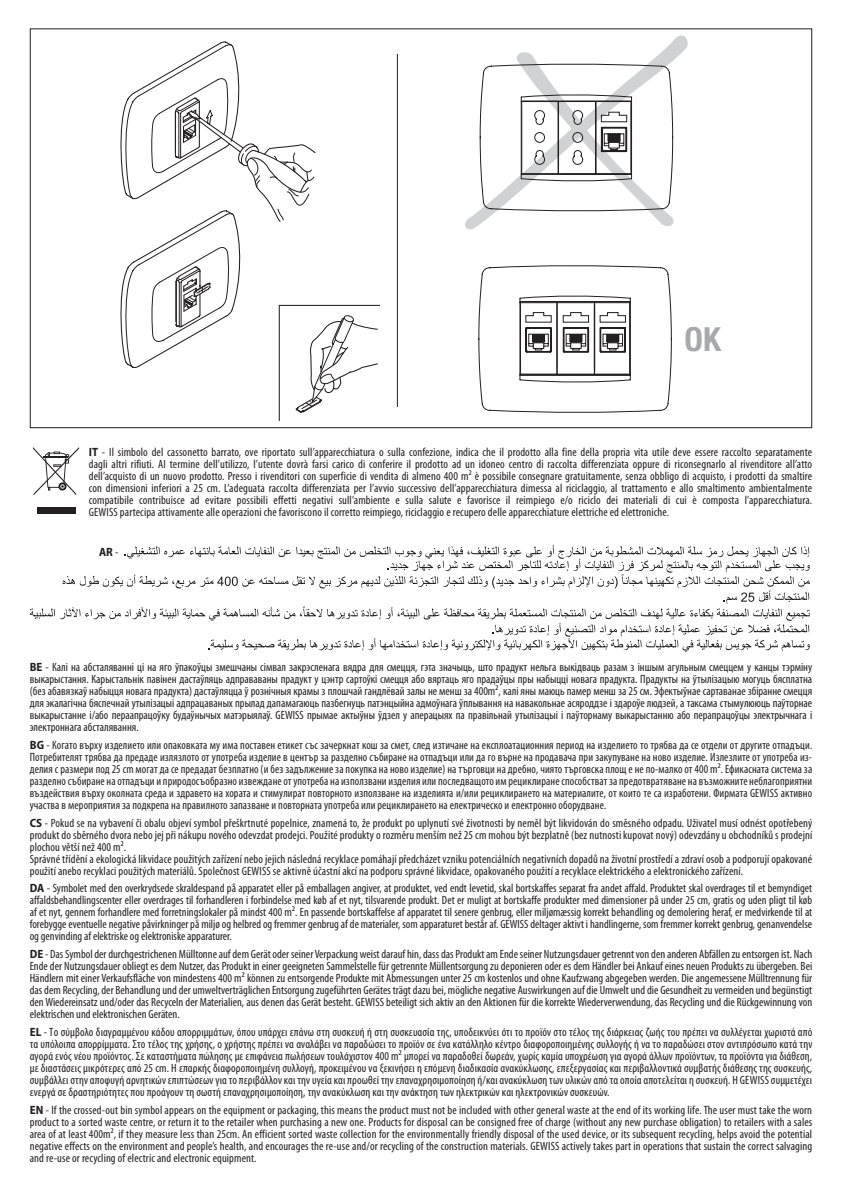
<style>
.page{position:relative;width:842px;height:1191px;background:#fff}
.page>*{position:absolute;margin:0;border:0;box-sizing:border-box;transform-origin:0 0}
.t1{font:700 condensed 33.2px "Helvetica Neue";color:#a8a9ad}
.Testo{font:condensed 12px/12px "Myriad Pro";letter-spacing:.01em;color:#231f20;text-align:justify}
.Testo-2{font:700 semi-condensed 12px "Myriad Pro";color:#231f20}
.s1{font-weight:700;font-stretch:semi-condensed}
.s2{font-weight:400;font-stretch:condensed}
</style>
<div class="page">
<svg style="left:465px;top:35px;width:223px;height:195px"></svg>
<svg style="left:479px;top:63px;width:195px;height:148px"></svg>
<svg style="left:478px;top:110px;width:194px;height:303px"></svg>
<svg style="left:519px;top:300px;width:113px;height:76px"></svg>
<hr style="left:397px;top:54px;width:1px;height:353px;background:#231f20">
<div style="left:37px;top:507px;width:39px;height:7px;background:#231f20"></div>
<svg style="left:33px;top:447px;width:46px;height:48px"></svg>
<svg style="left:30px;top:545px;width:780px;height:107px"></svg>
<svg style="left:120px;top:41px;width:261px;height:380px"></svg>
<p class="t1" style="left:684px;top:319px;width:38px">OK</p>
<p class="Testo" style="left:89px;top:445px;width:725px"><span class="s1">IT</span> - Il simbolo del cassonetto barrato, ove riportato sull’apparecchiatura o sulla confezione, indica che il prodotto alla fine della propria vita utile deve essere raccolto separatamente dagli altri rifiuti. AI termine dell’utilizzo, l’utente dovrà farsi carico di conferire il prodotto ad un idoneo centro di raccolta differenziata oppure di riconsegnarlo al rivenditore all’atto dell’acquisto di un nuovo prodotto. Presso i rivenditori con superficie di vendita di almeno 400 m2 è possibile consegnare gratuitamente, senza obbligo di acquisto, i prodotti da smaltire con dimensioni inferiori a 25 cm. L’adeguata raccolta differenziata per l’avvio successivo dell’apparecchiatura dimessa al riciclaggio, al trattamento e allo smaltimento ambientalmente compatibile contribuisce ad evitare possibili effetti negativi sull’ambiente e sulla salute e favorisce il reimpiego e/o riciclo dei materiali di cui è composta l’apparecchiatura.<br>GEWISS partecipa attivamente alle operazioni che favoriscono il corretto reimpiego, riciclaggio e recupero delle apparecchiature elettriche ed elettroniche.</p>
<p class="Testo-2" style="left:99px;top:544px;width:21px">AR <span class="s2">-</span></p>
<p class="Testo" style="left:30px;top:661px;width:784px"><span class="s1">BE</span> - Калі на абсталяванні ці на яго ўпакоўцы змешчаны сімвал закрэсленага вядра для смецця, гэта значыць, што прадукт нельга выкідваць разам з іншым агульным смеццем у канцы тэрміну выкарыстання. Карыстальнік павінен дастаўляць адправаваны прадукт у цэнтр сартоўкі смецця або вяртаць яго прадаўцы пры набыцці новага прадукта. Прадукты на ўтылізацыю могуць бясплатна (без абавязкаў набыцця новага прадукта) дастаўляцца ў рознічныя крамы з плошчай гандлёвай залы не менш за 400m2, калі яны маюць памер менш за 25 см. Эфектыўнае сартаванае збіранне смецця для экалагічна бяспечнай утылізацыі адпрацаваных прылад дапамагаюць пазбегнуць патэнцыйна адмоўнага ўплывання на навакольнае асяроддзе і здароўе людзей, а таксама стымулююць паўторнае выкарыстанне і/або пераапрацоўку будаўнычых матэрыялаў. GEWISS прымае актыўны ўдзел у аперацыях па правільнай утылізацыі і паўторнаму выкарыстанню або перапрацоўцы электрычнага і электроннага абсталявання.</p>
<p class="Testo" style="left:30px;top:739px;width:784px"><span class="s1">BG</span> - Когато върху изделието или опаковката му има поставен етикет със зачеркнат кош за смет, след изтичане на експлоатационния период на изделието то трябва да се отдели от другите отпадъци.<br>Потребителят трябва да предаде излязлото от употреба изделие в център за разделно събиране на отпадъци или да го върне на продавача при закупуване на ново изделие. Излезлите от употреба из&shy;делия с размери под 25 cm могат да се предадат безплатно (и без задължение за покупка на ново изделие) на търговци на дребно, чиято търговска площ е не по-малко от 400 m2. Ефикасната система за разделно събиране на отпадъци и природосъобразно извеждане от употреба на използвани изделия или последващото им рециклиране способстват за предотвратяване на възможните неблагоприятни въздействия върху околната среда и здравето на хората и стимулират повторното използване на изделията и/или рециклирането на материалите, от които те са изработени. Фирмата GEWISS активно участва в мероприятия за подкрепа на правилното запазване и повторната употреба или рециклирането на електрическо и електронно оборудване.</p>
<p class="Testo" style="left:30px;top:816px;width:784px"><span class="s1">CS</span> - Pokud se na vybavení či obalu objeví symbol přeškrtnuté popelnice, znamená to, že produkt po uplynutí své životnosti by neměl být likvidován do směsného odpadu. Uživatel musí odnést opotřebený produkt do sběrného dvora nebo jej při nákupu nového odevzdat prodejci. Použité produkty o rozměru menším než 25 cm mohou být bezplatně (bez nutnosti kupovat nový) odevzdány u obchodníků s prodejní plochou větší než 400 m2.</p>
<p class="Testo" style="left:30px;top:852px;width:784px">Správné třídění a ekologická likvidace použitých zařízení nebo jejich následná recyklace pomáhají předcházet vzniku potenciálních negativních dopadů na životní prostředí a zdraví osob a podporují opakované použití anebo recyklaci použitých materiálů. Společnost GEWISS se aktivně účastní akcí na podporu správné likvidace, opakovaného použití a recyklace elektrického a elektronického zařízení.</p>
<p class="Testo" style="left:30px;top:882px;width:784px"><span class="s1">DA</span> - Symbolet med den overkrydsede skraldespand på apparatet eller på emballagen angiver, at produktet, ved endt levetid, skal bortskaffes separat fra andet affald. Produktet skal overdrages til et bemyndiget affaldsbehandlingscenter eller overdrages til forhandleren i forbindelse med køb af et nyt, tilsvarende produkt. Det er muligt at bortskaffe produkter med dimensioner på under 25 cm, gratis og uden pligt til køb af et nyt, gennem forhandlere med forretningslokaler på mindst 400 m2. En passende bortskaffelse af apparatet til senere genbrug, eller miljømæssig korrekt behandling og demolering heraf, er medvirkende til at forebygge eventuelle negative påvirkninger på miljø og helbred og fremmer genbrug af de materialer, som apparaturet består af. GEWISS deltager aktivt i handlingerne, som fremmer korrekt genbrug, genanvendelse og genvinding af elektriske og elektroniske apparaturer.</p>
<p class="Testo" style="left:30px;top:948px;width:784px"><span class="s1">DE</span> - Das Symbol der durchgestrichenen Mülltonne auf dem Gerät oder seiner Verpackung weist darauf hin, dass das Produkt am Ende seiner Nutzungsdauer getrennt von den anderen Abfällen zu entsorgen ist. Nach Ende der Nutzungsdauer obliegt es dem Nutzer, das Produkt in einer geeigneten Sammelstelle für getrennte Müllentsorgung zu deponieren oder es dem Händler bei Ankauf eines neuen Produkts zu übergeben. Bei Händlern mit einer Verkaufsfläche von mindestens 400 m2 können zu entsorgende Produkte mit Abmessungen unter 25 cm kostenlos und ohne Kaufzwang abgegeben werden. Die angemessene Mülltrennung für das dem Recycling, der Behandlung und der umweltverträglichen Entsorgung zugeführten Gerätes trägt dazu bei, mögliche negative Auswirkungen auf die Umwelt und die Gesundheit zu vermeiden und begünstigt den Wiedereinsatz und/oder das Recyceln der Materialien, aus denen das Gerät besteht. GEWISS beteiligt sich aktiv an den Aktionen für die korrekte Wiederverwendung, das Recycling und die Rückgewinnung von elektrischen und elektronischen Geräten.</p>
<p class="Testo" style="left:30px;top:1025px;width:784px"><span class="s1">EL</span> - Το σύμβολο διαγραμμένου κάδου απορριμμάτων, όπου υπάρχει επάνω στη συσκευή ή στη συσκευασία της, υποδεικνύει ότι το προϊόν στο τέλος της διάρκειας ζωής του πρέπει να συλλέγεται χωριστά από τα υπόλοιπα απορρίμματα. Στο τέλος της χρήσης, ο χρήστης πρέπει να αναλάβει να παραδώσει το προϊόν σε ένα κατάλληλο κέντρο διαφοροποιημένης συλλογής ή να το παραδώσει στον αντιπρόσωπο κατά την αγορά ενός νέου προϊόντος. Σε καταστήματα πώλησης με επιφάνεια πωλήσεων τουλάχιστον 400 m2 μπορεί να παραδοθεί δωρεάν, χωρίς καμία υποχρέωση για αγορά άλλων προϊόντων, τα προϊόντα για διάθεση, με διαστάσεις μικρότερες από 25 cm. Η επαρκής διαφοροποιημένη συλλογή, προκειμένου να ξεκινήσει η επόμενη διαδικασία ανακύκλωσης, επεξεργασίας και περιβαλλοντικά συμβατής διάθεσης της συσκευής, συμβάλλει στην αποφυγή αρνητικών επιπτώσεων για το περιβάλλον και την υγεία και προωθεί την επαναχρησιμοποίηση ή/και ανακύκλωση των υλικών από τα οποία αποτελείται η συσκευή. Η GEWISS συμμετέχει ενεργά σε δραστηριότητες που προάγουν τη σωστή επαναχρησιμοποίηση, την ανακύκλωση και την ανάκτηση των ηλεκτρικών και ηλεκτρονικών συσκευών.</p>
<p class="Testo" style="left:30px;top:1103px;width:784px"><span class="s1">EN</span> - If the crossed-out bin symbol appears on the equipment or packaging, this means the product must not be included with other general waste at the end of its working life. The user must take the worn product to a sorted waste centre, or return it to the retailer when purchasing a new one. Products for disposal can be consigned free of charge (without any new purchase obligation) to retailers with a sales area of at least 400m2, if they measure less than 25cm. An efficient sorted waste collection for the environmentally friendly disposal of the used device, or its subsequent recycling, helps avoid the potential negative effects on the environment and people’s health, and encourages the re-use and/or recycling of the construction materials. GEWISS actively takes part in operations that sustain the correct salvaging and re-use or recycling of electric and electronic equipment.</p>
</div>
